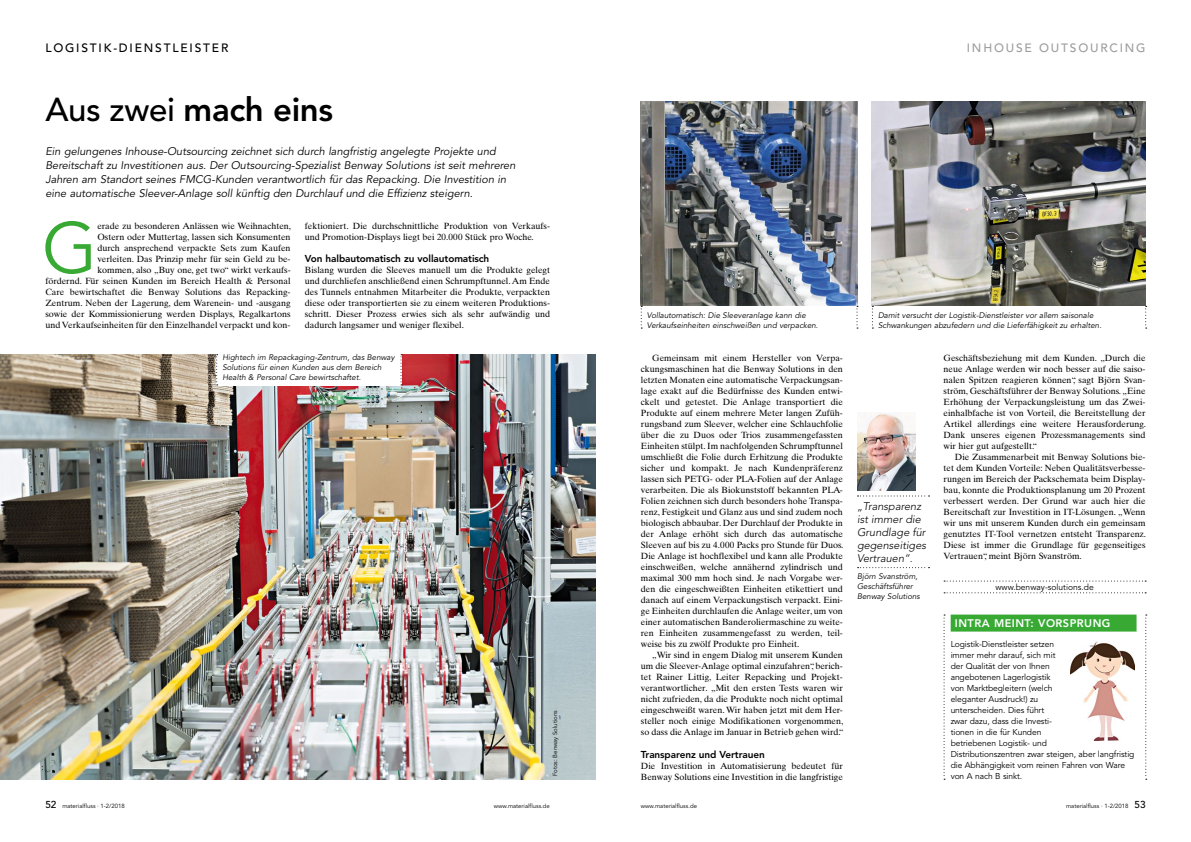
<style>
.page{position:relative;width:1191px;height:842px;background:#fff}
.page>*{position:absolute;margin:0;border:0;box-sizing:border-box;transform-origin:0 0}
.t1{font:71.3px "Avenir LT Std";color:#38aa34}
.t2{font:800 33px "Avenir LT Std";letter-spacing:-.01em;color:#000}
.t3{font:500 12px "Avenir LT Std";letter-spacing:.15em;color:#000}
.t4{font:500 12px "Avenir LT Std";letter-spacing:.15em;color:#9c9d9d}
.t5{font:italic 11px/14px "Avenir LT Std";color:#000}
.t6{font:italic 300 11px/13px "Avenir LT Std";color:#000}
.t7{font:800 11px "Avenir LT Std";letter-spacing:.04em;color:#fff}
.t8{font:800 10px "Avenir LT Std";letter-spacing:-.01em;color:#000}
.t9{font:9px/11px "Times Ten LT Std";color:#000}
.t10{font:8.5px/11px "Avenir LT Std";letter-spacing:-.01em;color:#000}
.t11{font:italic 8px/10px "Avenir LT Std";color:#000}
.t12{font:6px "Avenir LT Std";color:#000}
.s1{font-weight:500}
.s2{font-weight:500;font-size:10px}
</style>
<div class="page">
<img style="left:0;top:354px;width:595px;height:426px">
<svg style="left:944px;top:581px;width:202px;height:1px"></svg>
<svg style="left:944px;top:592px;width:202px;height:1px"></svg>
<div style="left:216px;top:354px;width:185px;height:31px;background:#fff"></div>
<svg style="left:216px;top:354px;width:2px;height:31px"></svg>
<svg style="left:400px;top:354px;width:2px;height:31px"></svg>
<svg style="left:857px;top:495px;width:72px;height:1px"></svg>
<svg style="left:857px;top:567px;width:72px;height:1px"></svg>
<img style="left:857px;top:414px;width:58px;height:77px">
<img style="left:641px;top:102px;width:216px;height:204px">
<img style="left:872px;top:101px;width:273px;height:205px">
<svg style="left:640px;top:306px;width:2px;height:23px"></svg>
<svg style="left:856px;top:306px;width:2px;height:23px"></svg>
<svg style="left:872px;top:306px;width:1px;height:23px"></svg>
<svg style="left:1145px;top:306px;width:1px;height:23px"></svg>
<div style="left:950px;top:615px;width:186px;height:17px;background:#38aa34"></div>
<svg style="left:943px;top:614px;width:2px;height:166px"></svg>
<svg style="left:1145px;top:614px;width:1px;height:166px"></svg>
<img style="left:1070px;top:641px;width:64px;height:99px">
<h3 class="t3" style="left:45px;top:41px;width:184px">LOGISTIK-DIENSTLEISTER</h3>
<h3 class="t4" style="left:966px;top:41px;width:180px">INHOUSE OUTSOURCING</h3>
<h2 class="t2" style="left:45px;top:90px;width:289px"><span class="s1">Aus zwei</span> mach eins</h2>
<p class="t5" style="left:45px;top:144px;width:471px">Ein gelungenes Inhouse-Outsourcing zeichnet sich durch langfristig angelegte Projekte und Bereitschaft zu Investitionen aus. Der Outsourcing-Spezialist Benway Solutions ist seit mehreren Jahren am Standort seines FMCG-Kunden verantwortlich für das Repacking. Die Investition in eine automatische Sleever-Anlage soll künftig den Durchlauf und die Effizienz steigern.</p>
<h1 class="t1" style="left:42px;top:207px;width:57px">G</h1>
<p class="t9" style="left:45px;top:220px;width:247px;text-align:right">erade zu besonderen Anlässen wie Weihnachten,<br>Ostern oder Muttertag, lassen sich Konsumenten<br>durch ansprechend verpackte Sets zum Kaufen<br>verleiten. Das Prinzip mehr für sein Geld zu be-<br>kommen, also „Buy one, get two“ wirkt verkaufs-<br>fördernd. Für seinen Kunden im Bereich Health &amp; Personal Care bewirtschaftet die Benway Solutions das Repacking-Zentrum. Neben der Lagerung, dem Warenein- und -ausgang sowie der Kommissionierung werden Displays, Regalkartons und Verkaufseinheiten für den Einzelhandel verpackt und kon-</p>
<p class="t9" style="left:305px;top:220px;width:247px">fektioniert. Die durchschnittliche Produktion von Verkaufs&shy;und Promotion-Displays liegt bei 20.000 Stück pro Woche.</p>
<p class="t8" style="left:305px;top:252px;width:186px">Von halbautomatisch zu vollautomatisch</p>
<p class="t9" style="left:305px;top:264px;width:247px;text-align:justify">Bislang wurden die Sleeves manuell um die Produkte gelegt und durchliefen anschließend einen Schrumpftunnel. Am Ende des Tunnels entnahmen Mitarbeiter die Produkte, verpackten diese oder transportierten sie zu einem weiteren Produktions&shy;schritt. Dieser Prozess erwies sich als sehr aufwändig und dadurch langsamer und weniger flexibel.</p>
<p class="t11" style="left:222px;top:353px;width:174px">Hightech im Repackaging-Zentrum, das Benway<br>Solutions für einen Kunden aus dem Bereich<br>Health &amp; Personal Care bewirtschaftet.</p>
<p class="t12" style="left:551px;top:776px;width:67px;rotate:-90deg">Fotos: Benway Solutions</p>
<p class="t11" style="left:647px;top:310px;width:173px">Vollautomatisch: Die Sleeveranlage kann die<br>Verkaufseinheiten einschweißen und verpacken.</p>
<p class="t11" style="left:878px;top:310px;width:225px">Damit versucht der Logistik-Dienstleister vor allem saisonale<br>Schwankungen abzufedern und die Lieferfähigkeit zu erhalten.</p>
<p class="t9" style="left:641px;top:352px;width:204px;text-indent:11px">Gemeinsam mit einem Hersteller von Verpa&shy;ckungsmaschinen hat die Benway Solutions in den letzten Monaten eine automatische Verpackungsan&shy;lage exakt auf die Bedürfnisse des Kunden entwi&shy;ckelt und getestet. Die Anlage transportiert die Produkte auf einem mehrere Meter langen Zufüh&shy;rungsband zum Sleever, welcher eine Schlauchfolie über die zu Duos oder Trios zusammengefassten Einheiten stülpt. Im nachfolgenden Schrumpftunnel umschließt die Folie durch Erhitzung die Produkte sicher und kompakt. Je nach Kundenpräferenz lassen sich PETG- oder PLA-Folien auf der Anlage verarbeiten. Die als Biokunststoff bekannten PLA-Folien zeichnen sich durch besonders hohe Transpa&shy;renz, Festigkeit und Glanz aus und sind zudem noch biologisch abbaubar. Der Durchlauf der Produkte in der Anlage erhöht sich durch das automatische Sleeven auf bis zu 4.000 Packs pro Stunde für Duos.<br>Die Anlage ist hochflexibel und kann alle Produkte einschweißen, welche annähernd zylindrisch und maximal 300 mm hoch sind. Je nach Vorgabe wer&shy;den die eingeschweißten Einheiten etikettiert und danach auf einem Verpackungstisch verpackt. Eini&shy;ge Einheiten durchlaufen die Anlage weiter, um von einer automatischen Banderoliermaschine zu weite&shy;ren Einheiten zusammengefasst zu werden, teil&shy;weise bis zu zwölf Produkte pro Einheit.</p>
<p class="t9" style="left:641px;top:650px;width:204px;text-indent:11px">„Wir sind in engem Dialog mit unserem Kunden um die Sleever-Anlage optimal einzufahren“, berich&shy;tet Rainer Littig, Leiter Repacking und Projekt&shy;verantwortlicher. „Mit den ersten Tests waren wir nicht zufrieden, da die Produkte noch nicht optimal eingeschweißt waren. Wir haben jetzt mit dem Her&shy;steller noch einige Modifikationen vorgenommen, so dass die Anlage im Januar in Betrieb gehen wird.“</p>
<p class="t8" style="left:641px;top:748px;width:125px">Transparenz und Vertrauen</p>
<p class="t9" style="left:641px;top:760px;width:203px">Die Investition in Automatisierung bedeutet für<br>Benway Solutions eine Investition in die langfristige</p>
<p class="t6" style="left:857px;top:500px;width:71px">„Transparenz ist immer die<br>Grundlage für gegenseitiges<br>Vertrauen“.</p>
<p class="t11" style="left:857px;top:572px;width:64px">Björn Svanström,<br>Geschäftsführer<br>Benway Solutions</p>
<p class="t9" style="left:943px;top:352px;width:204px;text-align:justify">Geschäftsbeziehung mit dem Kunden. „Durch die neue Anlage werden wir noch besser auf die saiso&shy;nalen Spitzen reagieren können“, sagt Björn Svan&shy;ström, Geschäftsführer der Benway Solutions. „Eine Erhöhung der Verpackungsleistung um das Zwei&shy;einhalbfache ist von Vorteil, die Bereitstellung der Artikel allerdings eine weitere Herausforderung.<br>Dank unseres eigenen Prozessmanagements sind wir hier gut aufgestellt.“</p>
<p class="t9" style="left:943px;top:451px;width:204px;text-align:justify;text-indent:11px">Die Zusammenarbeit mit Benway Solutions bie&shy;tet dem Kunden Vorteile: Neben Qualitätsverbesse&shy;rungen im Bereich der Packschemata beim Display&shy;bau, konnte die Produktionsplanung um 20 Prozent verbessert werden. Der Grund war auch hier die Bereitschaft zur Investition in IT-Lösungen. „Wenn wir uns mit unserem Kunden durch ein gemeinsam genutztes IT-Tool vernetzen entsteht Transparenz.<br>Diese ist immer die Grundlage für gegenseitiges Vertrauen“, meint Björn Svanström.</p>
<p class="t10" style="left:995px;top:582px;width:100px">www.benway-solutions.de</p>
<p class="t7" style="left:955px;top:617px;width:157px">INTRA MEINT: VORSPRUNG</p>
<p class="t10" style="left:950px;top:639px;width:185px">Logistik-Dienstleister setzen<br>immer mehr darauf, sich mit<br>der Qualität der von Ihnen<br>angebotenen Lagerlogistik<br>von Marktbegleitern (welch<br>eleganter Ausdruck!) zu<br>unterscheiden. Dies führt<br>zwar dazu, dass die Investi-<br>tionen in die für Kunden<br>betriebenen Logistik- und<br>Distributionszentren zwar steigen, aber langfristig die Abhängigkeit vom reinen Fahren von Ware von A nach B sinkt.</p>
<p class="t12" style="left:45px;top:802px;width:81px"><span class="s2">52</span> materialfluss · 1-2/2018</p>
<p class="t12" style="left:494px;top:802px;width:58px">www.materialfluss.de</p>
<p class="t12" style="left:641px;top:802px;width:58px">www.materialfluss.de</p>
<p class="t12" style="left:1066px;top:802px;width:81px">materialfluss · 1-2/2018 <span class="s2">53</span></p>
</div>
